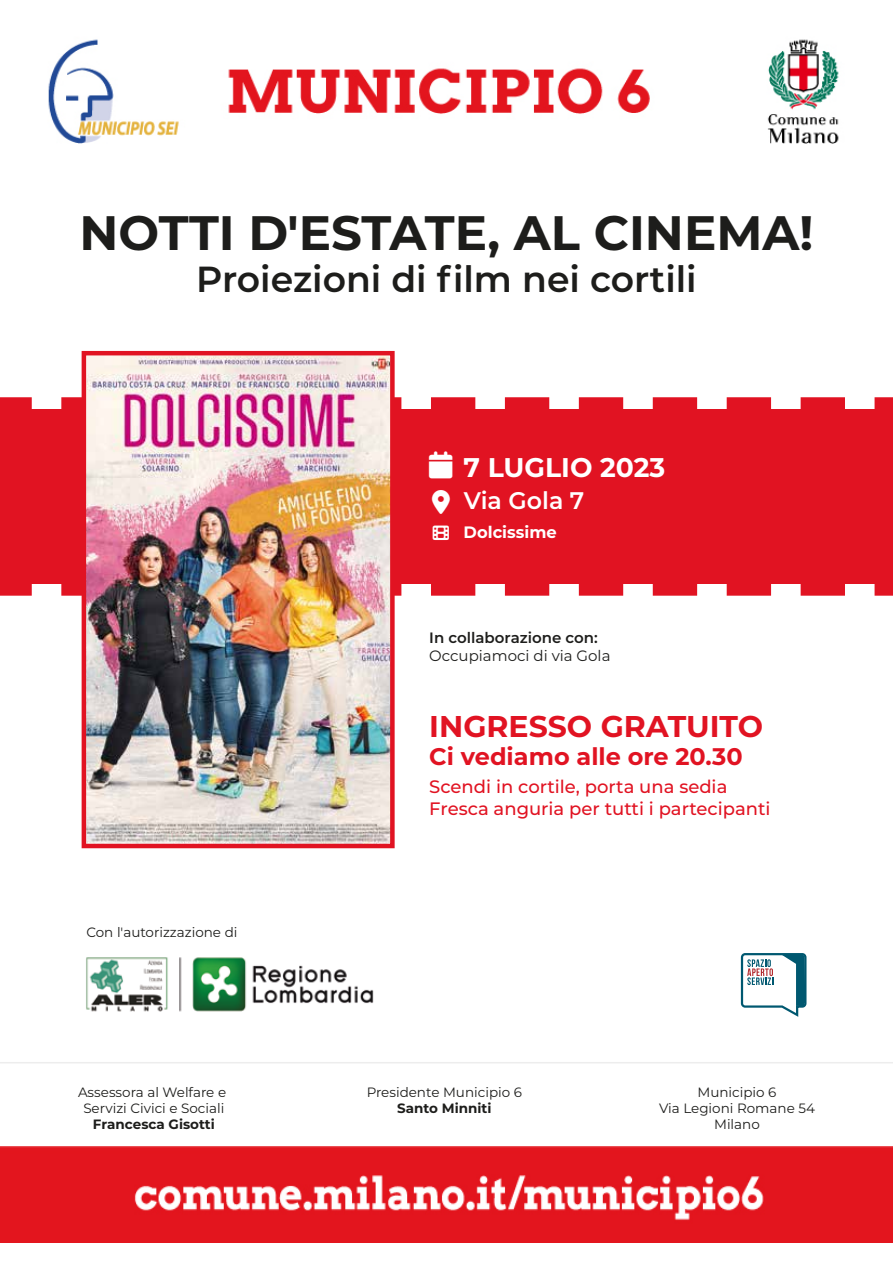
<style>
.page{position:relative;width:893px;height:1263px;background:#fff}
.page>*{position:absolute;margin:0;border:0;box-sizing:border-box;transform-origin:0 0}
.t1{font:700 48.3px "Montserrat";color:#1d1d1b}
.t2{font:600 36.15px "Montserrat";color:#1d1d1b}
.t3{font:700 30px "Montserrat";color:#e11322}
.t4{font:700 27px "Montserrat";color:#fff}
.t5{font:700 24px "Montserrat";color:#e11322}
.t6{font:600 24px "Montserrat";color:#fff}
.t7{font:500 18px/21.6px "Montserrat";color:#e11322}
.t8{font:700 16.5px "Montserrat";color:#fff}
.t9{font:600 15px "Montserrat";color:#1d1d1b}
.t10{font:15px "Montserrat";color:#1d1d1b}
.t11{font:13.5px/16.2px "Montserrat";color:#1d1d1b;text-align:center}
.t12{font:700 13.5px "Montserrat";color:#1d1d1b}
</style>
<div class="page">
<img style="left:48px;top:39px;width:791px;height:105px">
<img style="left:0;top:1147px;width:893px;height:95px">
<hr style="left:0;top:1062px;width:893px;height:1px;background:#ededed">
<img style="left:86px;top:957px;width:288px;height:55px">
<svg style="left:741px;top:953px;width:65px;height:64px"></svg>
<div style="left:0;top:409px;width:893px;height:175px;background:#e11322"></div>
<svg style="left:0;top:584px;width:893px;height:12px"></svg>
<svg style="left:0;top:397px;width:893px;height:12px"></svg>
<img style="left:87px;top:356px;width:303px;height:487px">
<div style="left:82px;top:351px;width:313px;height:497px;border:4px solid #e11322"></div>
<h1 class="t1" style="left:79px;top:198px;width:735px">NOTTI D'ESTATE, AL CINEMA!</h1>
<h2 class="t2" style="left:196px;top:253px;width:502px">Proiezioni di film nei cortili</h2>
<h3 class="t4" style="left:464px;top:448px;width:203px">7 LUGLIO 2023</h3>
<h3 class="t6" style="left:464px;top:483px;width:122px">Via Gola 7</h3>
<p class="t8" style="left:464px;top:520px;width:95px">Dolcissime</p>
<p class="t9" style="left:429px;top:627px;width:170px">In collaborazione con:</p>
<p class="t10" style="left:429px;top:645px;width:183px">Occupiamoci di via Gola</p>
<p class="t11" style="left:86px;top:924px;width:152px">Con l'autorizzazione di</p>
<p class="t11" style="left:78px;top:1083px;width:150px">Assessora al Welfare e<br>Servizi Civici e Sociali</p>
<p class="t12" style="left:93px;top:1115px;width:123px">Francesca Gisotti</p>
<h3 class="t3" style="left:429px;top:705px;width:335px">INGRESSO GRATUITO</h3>
<h3 class="t5" style="left:429px;top:739px;width:315px">Ci vediamo alle ore 20.30</h3>
<h3 class="t7" style="left:429px;top:775px;width:343px">Scendi in cortile, porta una sedia<br>Fresca anguria per tutti i partecipanti</h3>
<p class="t11" style="left:367px;top:1083px;width:157px">Presidente Municipio 6</p>
<p class="t12" style="left:397px;top:1098px;width:96px">Santo Minniti</p>
<p class="t11" style="left:659px;top:1083px;width:157px">Municipio 6<br>Via Legioni Romane 54<br>Milano</p>
</div>
